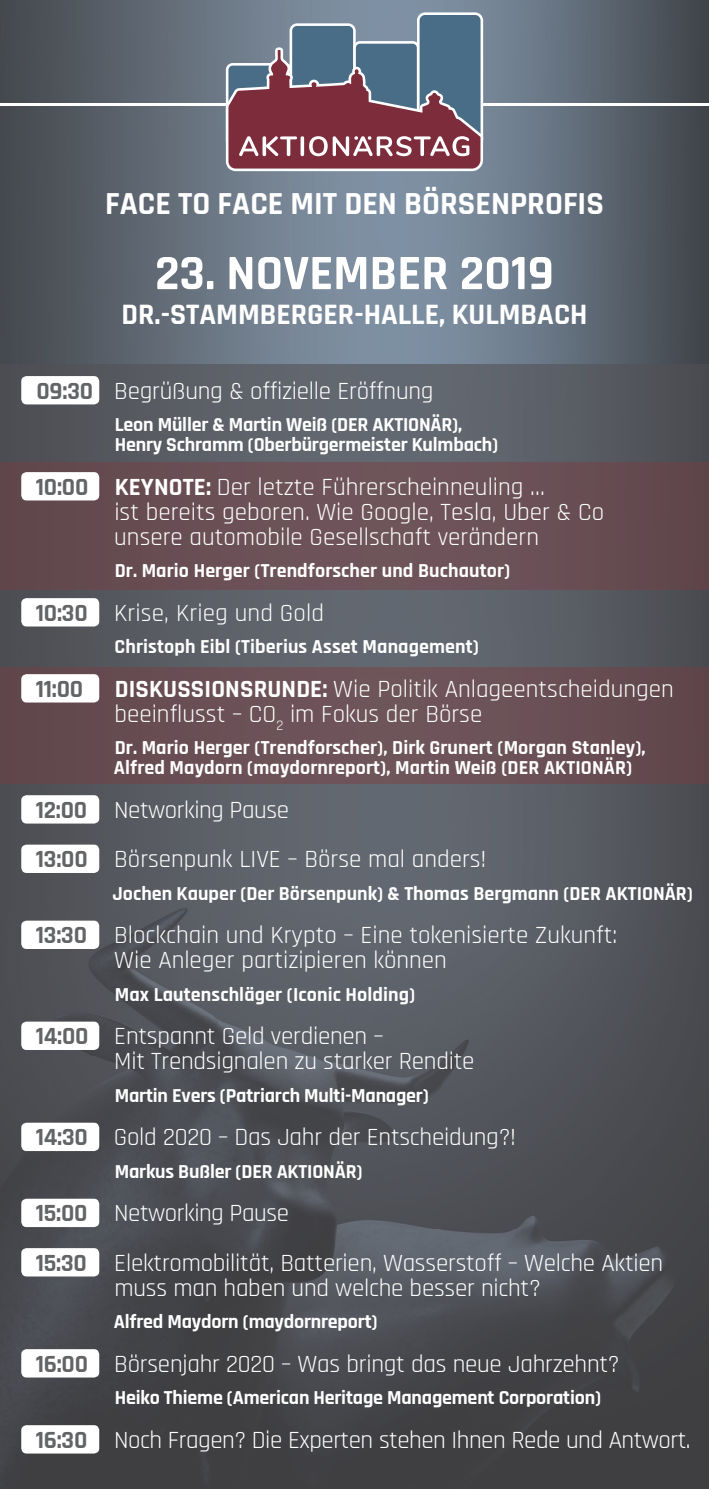
<style>
.page{position:relative;width:709px;height:1489px;background:#fff}
.page>*{position:absolute;margin:0;border:0;box-sizing:border-box;transform-origin:0 0}
.t1{font:700 50px "Rajdhani";color:#fff}
.t2{font:700 32.5px "Rajdhani";color:#fff}
.t3{font:700 30px "Rajdhani";color:#fff}
.t4{font:25px/25px "Rajdhani";letter-spacing:-.01em;color:#fff}
.t5{font:700 25px "Rajdhani";letter-spacing:-.01em;color:#636466}
.t6{font:700 20px/20px "Rajdhani";color:#fff}
.s1{font-weight:700;color:#636466}
.s2{font-weight:700}
</style>
<div class="page">
<img style="left:0;top:0;width:709px;height:1488px">
<hr style="left:0;top:104px;width:709px;height:2px;background:#fff">
<div style="left:21px;top:1021px;width:78px;height:28px;background:#fff;border-radius:5px"></div>
<div style="left:21px;top:1348px;width:78px;height:29px;background:#fff;border-radius:5px"></div>
<div style="left:21px;top:1424px;width:78px;height:29px;background:#fff;border-radius:5px"></div>
<div style="left:21px;top:795px;width:78px;height:28px;background:#fff;border-radius:5px"></div>
<div style="left:21px;top:1198px;width:78px;height:28px;background:#fff;border-radius:5px"></div>
<div style="left:21px;top:1247px;width:78px;height:29px;background:#fff;border-radius:5px"></div>
<div style="left:21px;top:1122px;width:78px;height:28px;background:#fff;border-radius:5px"></div>
<div style="left:21px;top:376px;width:78px;height:28px;background:#fff;border-radius:5px"></div>
<div style="left:21px;top:844px;width:78px;height:29px;background:#fff;border-radius:5px"></div>
<div style="left:21px;top:674px;width:78px;height:28px;background:#fff;border-radius:5px"></div>
<div style="left:21px;top:472px;width:78px;height:28px;background:#fff;border-radius:5px"></div>
<div style="left:21px;top:598px;width:78px;height:28px;background:#fff;border-radius:5px"></div>
<div style="left:21px;top:920px;width:78px;height:28px;background:#fff;border-radius:5px"></div>
<svg style="left:226px;top:12px;width:257px;height:159px;background:#7b6879"></svg>
<h2 class="t2" style="left:105px;top:184px;width:500px">FACE TO FACE MIT DEN BÖRSENPROFIS</h2>
<p class="t5" style="left:36px;top:375px;width:58px">09:30</p>
<h1 class="t1" style="left:155px;top:243px;width:400px">23. NOVEMBER 2019</h1>
<p class="t3" style="left:121px;top:296px;width:467px">DR.-STAMMBERGER-HALLE, KULMBACH</p>
<p class="t4" style="left:114px;top:379px;width:321px">Begrüßung &amp; offizielle Eröffnung</p>
<p class="t6" style="left:115px;top:415px;width:385px">Leon Müller &amp; Martin Weiß (DER AKTIONÄR),<br>Henry Schramm (Oberbürgermeister Kulmbach)</p>
<p class="t4" style="left:114px;top:475px;width:491px;text-indent:-78px"><span class="s1">10:00</span> <span class="s2">KEYNOTE:</span> Der letzte Führerscheinneuling …<br>ist bereits geboren. Wie Google, Tesla, Uber &amp; Co unsere automobile Gesellschaft verändern</p>
<p class="t6" style="left:115px;top:561px;width:397px">Dr. Mario Herger (Trendforscher und Buchautor)</p>
<p class="t4" style="left:114px;top:601px;width:211px">Krise, Krieg und Gold</p>
<p class="t6" style="left:115px;top:637px;width:366px">Christoph Eibl (Tiberius Asset Management)</p>
<p class="t5" style="left:36px;top:597px;width:53px">10:30</p>
<p class="t5" style="left:36px;top:673px;width:49px">11:00</p>
<p class="t4" style="left:114px;top:677px;width:560px"><span class="s2">DISKUSSIONSRUNDE:</span> Wie Politik Anlageentscheidungen beeinflusst – CO<sub>2</sub> im Fokus der Börse</p>
<p class="t6" style="left:114px;top:738px;width:533px">Dr. Mario Herger (Trendforscher), Dirk Grunert (Morgan Stanley),<br>Alfred Maydorn (maydornreport), Martin Weiß (DER AKTIONÄR)</p>
<p class="t4" style="left:36px;top:798px;width:255px"><span class="s1">12:00</span> Networking Pause</p>
<p class="t5" style="left:36px;top:843px;width:53px">13:00</p>
<p class="t4" style="left:114px;top:847px;width:374px">Börsenpunk LIVE – Börse mal anders!</p>
<p class="t6" style="left:112px;top:883px;width:582px">Jochen Kauper (Der Börsenpunk) &amp; Thomas Bergmann (DER AKTIONÄR)</p>
<p class="t5" style="left:36px;top:919px;width:53px">13:30</p>
<p class="t4" style="left:114px;top:923px;width:504px">Blockchain und Krypto – Eine tokenisierte Zukunft:<br>Wie Anleger partizipieren können</p>
<p class="t6" style="left:115px;top:984px;width:302px">Max Lautenschläger (Iconic Holding)</p>
<p class="t5" style="left:36px;top:1020px;width:54px">14:00</p>
<p class="t4" style="left:114px;top:1024px;width:361px">Entspannt Geld verdienen –<br>Mit Trendsignalen zu starker Rendite</p>
<p class="t6" style="left:115px;top:1085px;width:315px">Martin Evers (Patriarch Multi-Manager)</p>
<p class="t5" style="left:36px;top:1121px;width:54px">14:30</p>
<p class="t4" style="left:114px;top:1125px;width:404px">Gold 2020 – Das Jahr der Entscheidung?!</p>
<p class="t6" style="left:115px;top:1161px;width:249px">Markus Bußler (DER AKTIONÄR)</p>
<p class="t4" style="left:114px;top:1189px;width:550px;line-height:49.5px;text-indent:-78px"><span class="s1">15:00</span> Networking Pause<br>Elektromobilität, Batterien, Wasserstoff – Welche Aktien</p>
<p class="t4" style="left:114px;top:1275px;width:428px">muss man haben und welche besser nicht?</p>
<p class="t6" style="left:114px;top:1312px;width:265px">Alfred Maydorn (maydornreport)</p>
<p class="t5" style="left:36px;top:1247px;width:53px">15:30</p>
<p class="t5" style="left:36px;top:1348px;width:54px">16:00</p>
<p class="t4" style="left:114px;top:1351px;width:507px">Börsenjahr 2020 – Was bringt das neue Jahrzehnt?</p>
<p class="t6" style="left:115px;top:1388px;width:488px">Heiko Thieme (American Heritage Management Corporation)</p>
<p class="t4" style="left:36px;top:1427px;width:656px"><span class="s1">16:30</span> Noch Fragen? Die Experten stehen Ihnen Rede und Antwort.</p>
</div>
